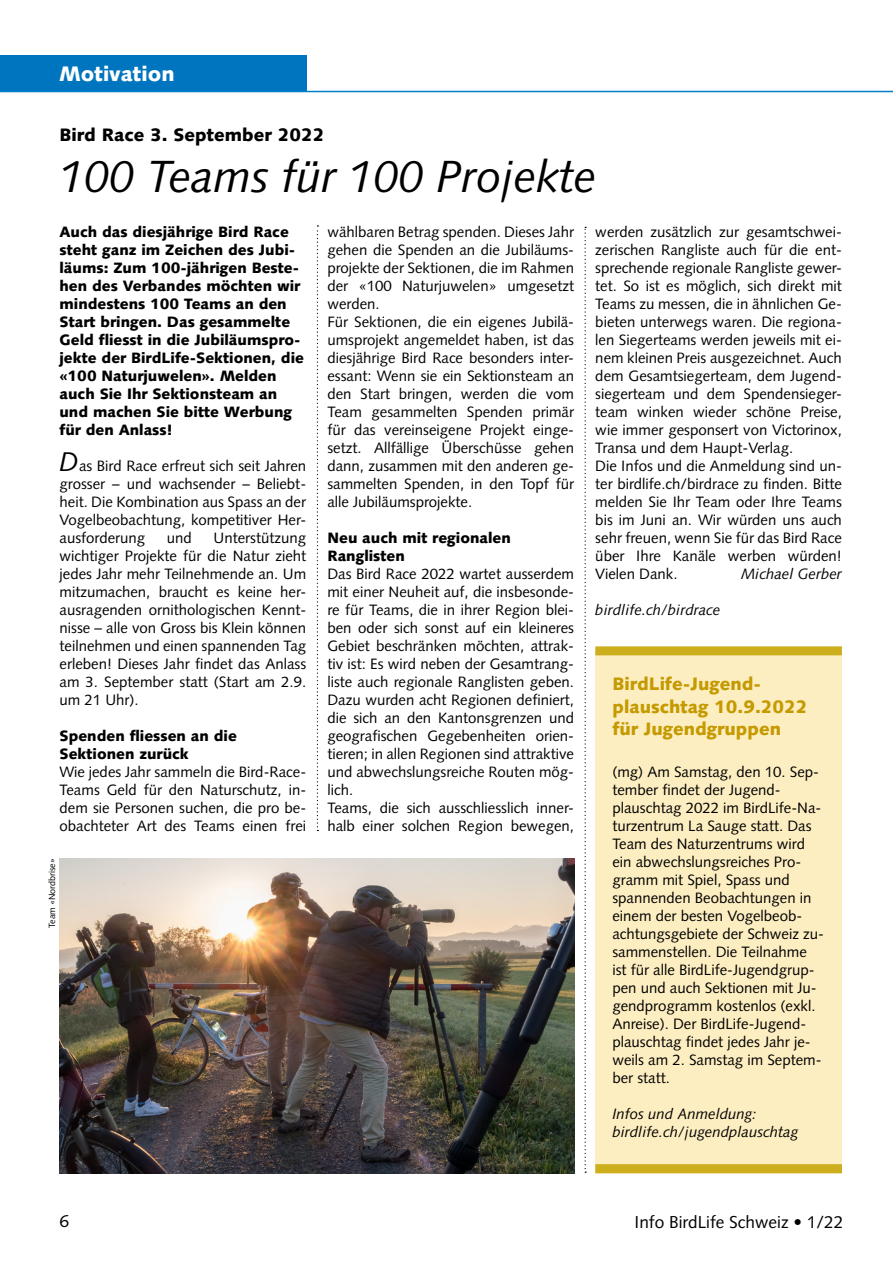
<style>
.page{position:relative;width:893px;height:1263px;background:#fff}
.page>*{position:absolute;margin:0;border:0;box-sizing:border-box;transform-origin:0 0}
.Titel_gross{font:italic 45px "Syntax LT";color:#000}
.t1{font:900 21px "Syntax LT";color:#fff}
.Kasten-Titel{font:900 18px/22.5px "Syntax LT";color:#c59a00}
.Übertitel{font:900 18px "Syntax LT";color:#000}
.t2{font:17.25px "Syntax LT";color:#000}
.Grundtext{font:15px/18px "Syntax LT";color:#000;text-align:justify}
.Lead{font:900 15px/18px "Syntax LT";color:#000}
.Grundtext-2{font:italic 15px "Syntax LT";color:#000}
.Untertitel{font:900 15px/18px "Syntax LT";color:#000}
.Fotovermerk{font:9px "Syntax LT";letter-spacing:-.01em;color:#000}
.s1{font-style:italic;font-size:27px}
</style>
<div class="page">
<svg style="left:317px;top:225px;width:1px;height:606px"></svg>
<hr style="left:0;top:91px;width:893px;height:1px;background:#0080c6">
<div style="left:0;top:55px;width:306px;height:36px;background:#0075bf"></div>
<svg style="left:585px;top:227px;width:1px;height:946px"></svg>
<img style="left:60px;top:858px;width:514px;height:315px">
<div style="left:595px;top:651px;width:246px;height:522px;background:#fdeec1"></div>
<div style="left:595px;top:646px;width:247px;height:9px;background:#cdae1d"></div>
<div style="left:595px;top:1164px;width:247px;height:9px;background:#cdae1d"></div>
<p class="t1" style="left:59px;top:61px;width:117px">Motivation</p>
<p class="Übertitel" style="left:60px;top:125px;width:266px">Bird Race 3. September 2022</p>
<p class="Titel_gross" style="left:60px;top:150px;width:538px">100 Teams für 100 Projekte</p>
<p class="Lead" style="left:60px;top:223px;width:246px">Auch das diesjährige Bird Race steht ganz im Zeichen des Jubi&shy;läums: Zum 100-jährigen Beste&shy;hen des Verbandes möchten wir mindestens 100 Teams an den<br>Start bringen. Das gesammelte<br>Geld fliesst in die Jubiläumspro&shy;jekte der BirdLife-Sektionen, die «100 Naturjuwelen». Melden auch Sie Ihr Sektionsteam an und machen Sie bitte Werbung für den Anlass!</p>
<p class="Grundtext" style="left:60px;top:457px;width:248px"><span class="s1">D</span>as Bird Race erfreut sich seit Jahren grosser – und wachsender – Beliebt&shy;heit. Die Kombination aus Spass an der Vogelbeobachtung, kompetitiver Her&shy;ausforderung</p>
<p class="Grundtext" style="left:327px;top:223px;width:248px">wählbaren Betrag spenden. Dieses Jahr gehen die Spenden an die Jubiläums&shy;projekte der Sektionen, die im Rahmen der «100 Naturjuwelen» umgesetzt werden.</p>
<p class="Grundtext" style="left:327px;top:313px;width:248px">Für Sektionen, die ein eigenes Jubilä&shy;umsprojekt angemeldet haben, ist das diesjährige Bird Race besonders inter&shy;essant: Wenn sie ein Sektionsteam an den Start bringen, werden die vom Team gesammelten Spenden primär für das vereinseigene Projekt einge&shy;setzt. Allfällige Überschüsse gehen dann, zusammen mit den anderen ge&shy;sammelten Spenden, in den Topf für alle Jubiläumsprojekte.</p>
<p class="Untertitel" style="left:327px;top:529px;width:185px">Neu auch mit regionalen<br>Ranglisten</p>
<p class="Grundtext" style="left:327px;top:565px;width:248px">Das Bird Race 2022 wartet ausserdem mit einer Neuheit auf, die insbesonde&shy;re für Teams, die in ihrer Region blei&shy;ben oder sich sonst auf ein kleineres Gebiet beschränken möchten, attrak&shy;tiv ist: Es wird neben der Gesamtrang&shy;liste auch regionale Ranglisten geben.<br>Dazu wurden acht Regionen definiert, die sich an den Kantonsgrenzen und geografischen Gegebenheiten orien&shy;tieren; in allen Regionen sind attraktive und abwechslungsreiche Routen mög&shy;lich.</p>
<p class="Grundtext" style="left:327px;top:799px;width:248px">Teams, die sich ausschliesslich inner&shy;halb einer solchen Region bewegen,</p>
<p class="Grundtext" style="left:595px;top:223px;width:248px">werden zusätzlich zur gesamtschwei&shy;zerischen Rangliste auch für die ent&shy;sprechende regionale Rangliste gewer&shy;tet. So ist es möglich, sich direkt mit Teams zu messen, die in ähnlichen Ge&shy;bieten unterwegs waren. Die regiona&shy;len Siegerteams werden jeweils mit ei&shy;nem kleinen Preis ausgezeichnet. Auch dem Gesamtsiegerteam, dem Jugend&shy;siegerteam und dem Spendensieger&shy;team winken wieder schöne Preise, wie immer gesponsert von Victorinox, Transa und dem Haupt-Verlag.</p>
<p class="Grundtext" style="left:595px;top:457px;width:248px">Die Infos und die Anmeldung sind un&shy;ter birdlife.ch/birdrace zu finden. Bitte melden Sie Ihr Team oder Ihre Teams bis im Juni an. Wir würden uns auch sehr freuen, wenn Sie für das Bird Race über Ihre Kanäle werben würden!<br>Vielen Dank.</p>
<p class="Grundtext" style="left:167px;top:529px;width:27px">und</p>
<p class="Grundtext" style="left:60px;top:529px;width:248px;text-indent:154px">Unterstützung wichtiger Projekte für die Natur zieht jedes Jahr mehr Teilnehmende an. Um mitzumachen, braucht es keine her&shy;ausragenden ornithologischen Kennt&shy;nisse – alle von Gross bis Klein können teilnehmen und einen spannenden Tag erleben! Dieses Jahr findet das Anlass am 3. September statt (Start am 2.9. um 21 Uhr).</p>
<p class="Untertitel" style="left:60px;top:727px;width:179px">Spenden fliessen an die<br>Sektionen zurück</p>
<p class="Grundtext" style="left:60px;top:763px;width:248px">Wie jedes Jahr sammeln die Bird-Race-Teams Geld für den Naturschutz, in&shy;dem sie Personen suchen, die pro be&shy;obachteter Art des Teams einen frei</p>
<p class="Grundtext-2" style="left:741px;top:565px;width:102px">Michael Gerber</p>
<p class="Grundtext-2" style="left:595px;top:601px;width:127px">birdlife.ch/birdrace</p>
<p class="Kasten-Titel" style="left:612px;top:673px;width:197px">BirdLife-Jugend&shy;plauschtag 10.9.2022 für Jugendgruppen</p>
<p class="Grundtext" style="left:612px;top:763px;width:213px;text-align:left">(mg) Am Samstag, den 10. Sep&shy;tember findet der Jugend&shy;plauschtag 2022 im BirdLife-Na&shy;turzentrum La Sauge statt. Das<br>Team des Naturzentrums wird ein abwechslungsreiches Pro&shy;gramm mit Spiel, Spass und spannenden Beobachtungen in einem der besten Vogelbeob&shy;achtungsgebiete der Schweiz zu&shy;sammenstellen. Die Teilnahme ist für alle BirdLife-Jugendgrup&shy;pen und auch Sektionen mit Ju&shy;gendprogramm kostenlos (exkl.<br>Anreise). Der BirdLife-Jugend&shy;plauschtag findet jedes Jahr je&shy;weils am 2. Samstag im Septem&shy;ber statt.</p>
<p class="Grundtext-2" style="left:612px;top:1105px;width:146px">Infos und Anmeldung:</p>
<p class="Grundtext-2" style="left:612px;top:1123px;width:187px">birdlife.ch/jugendplauschtag</p>
<p class="Fotovermerk" style="left:47px;top:928px;width:71px;rotate:-90deg">Team «Nordbrise»</p>
<p class="t2" style="left:60px;top:1211px;width:11px">6</p>
<p class="t2" style="left:635px;top:1212px;width:210px">Info BirdLife Schweiz • 1/22</p>
</div>
